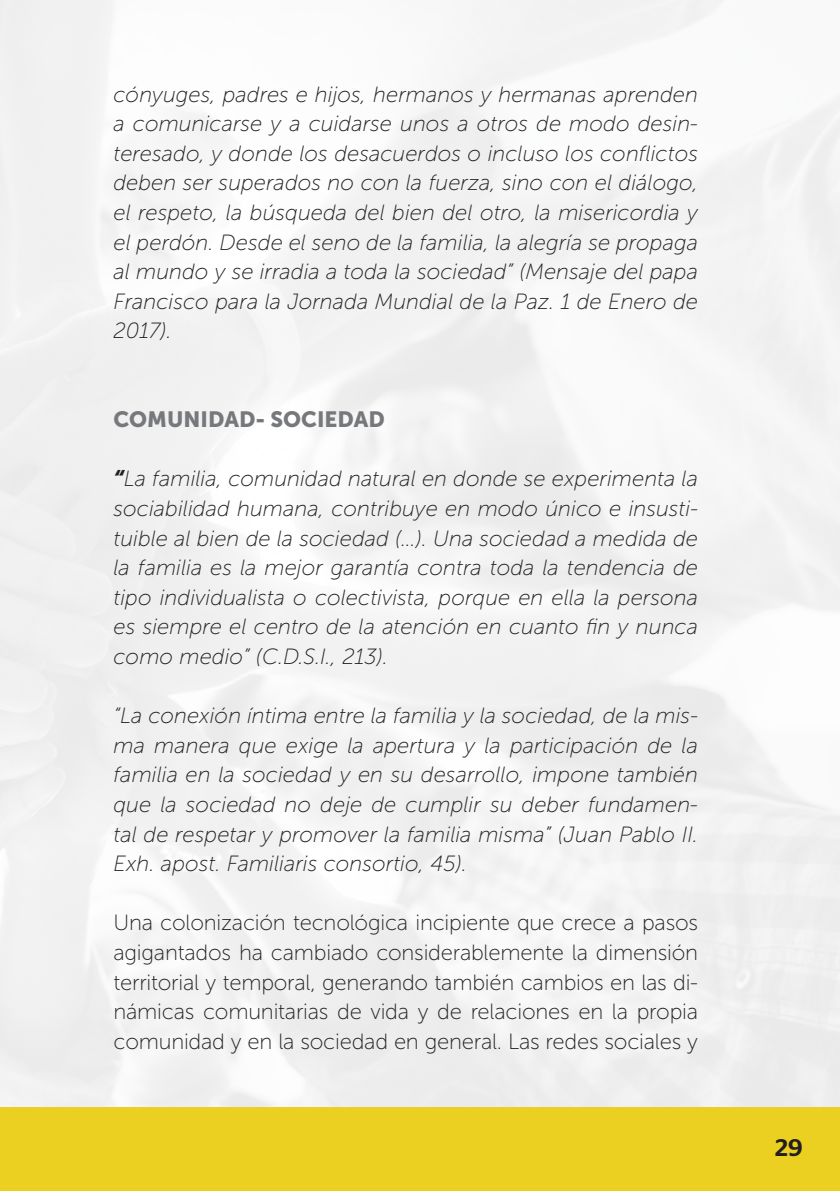
<style>
.page{position:relative;width:840px;height:1191px;background:#fff}
.page>*{position:absolute;margin:0;border:0;box-sizing:border-box;transform-origin:0 0}
.t1{font:500 24px "Stag Sans";color:#231f20}
.t2{font:italic 22px/29.6px "Museo Sans 100";color:#231f20;text-align:justify}
.t3{font:22px/29.6px "Museo Sans 100";letter-spacing:-.01em;color:#231f20;text-align:justify}
.t4{font:22px "Museo Sans 900";color:#76787b}
.s1{font-family:"Museo Sans 900"}
</style>
<div class="page">
<div style="left:0;top:1106px;width:839px;height:85px;background:#ebd021"></div>
<p class="t2" style="left:113px;top:79px;width:586px">cónyuges, padres e hijos, hermanos y hermanas aprenden a comunicarse y a cuidarse unos a otros de modo desin&shy;teresado, y donde los desacuerdos o incluso los conflictos deben ser superados no con la fuerza, sino con el diálogo, el respeto, la búsqueda del bien del otro, la misericordia y el perdón. Desde el seno de la familia, la alegría se propaga al mundo y se irradia a toda la sociedad” (Mensaje del papa Francisco para la Jornada Mundial de la Paz. 1 de Enero de 2017).</p>
<p class="t4" style="left:113px;top:407px;width:273px">COMUNIDAD- SOCIEDAD</p>
<p class="t2" style="left:113px;top:464px;width:586px"><span class="s1">“</span>La familia, comunidad natural en donde se experimenta la sociabilidad humana, contribuye en modo único e insusti&shy;tuible al bien de la sociedad (…). Una sociedad a medida de la familia es la mejor garantía contra toda la tendencia de tipo individualista o colectivista, porque en ella la persona es siempre el centro de la atención en cuanto fin y nunca como medio” (C.D.S.I., 213).</p>
<p class="t2" style="left:113px;top:701px;width:586px">“La conexión íntima entre la familia y la sociedad, de la mis&shy;ma manera que exige la apertura y la participación de la familia en la sociedad y en su desarrollo, impone también que la sociedad no deje de cumplir su deber fundamen&shy;tal de respetar y promover la familia misma” (Juan Pablo II.<br>Exh. apost. Familiaris consortio, 45).</p>
<p class="t3" style="left:113px;top:908px;width:585px">Una colonización tecnológica incipiente que crece a pasos agigantados ha cambiado considerablemente la dimensión territorial y temporal, generando también cambios en las di&shy;námicas comunitarias de vida y de relaciones en la propia comunidad y en la sociedad en general. Las redes sociales y</p>
<p class="t1" style="left:774px;top:1133px;width:29px">29</p>
</div>
